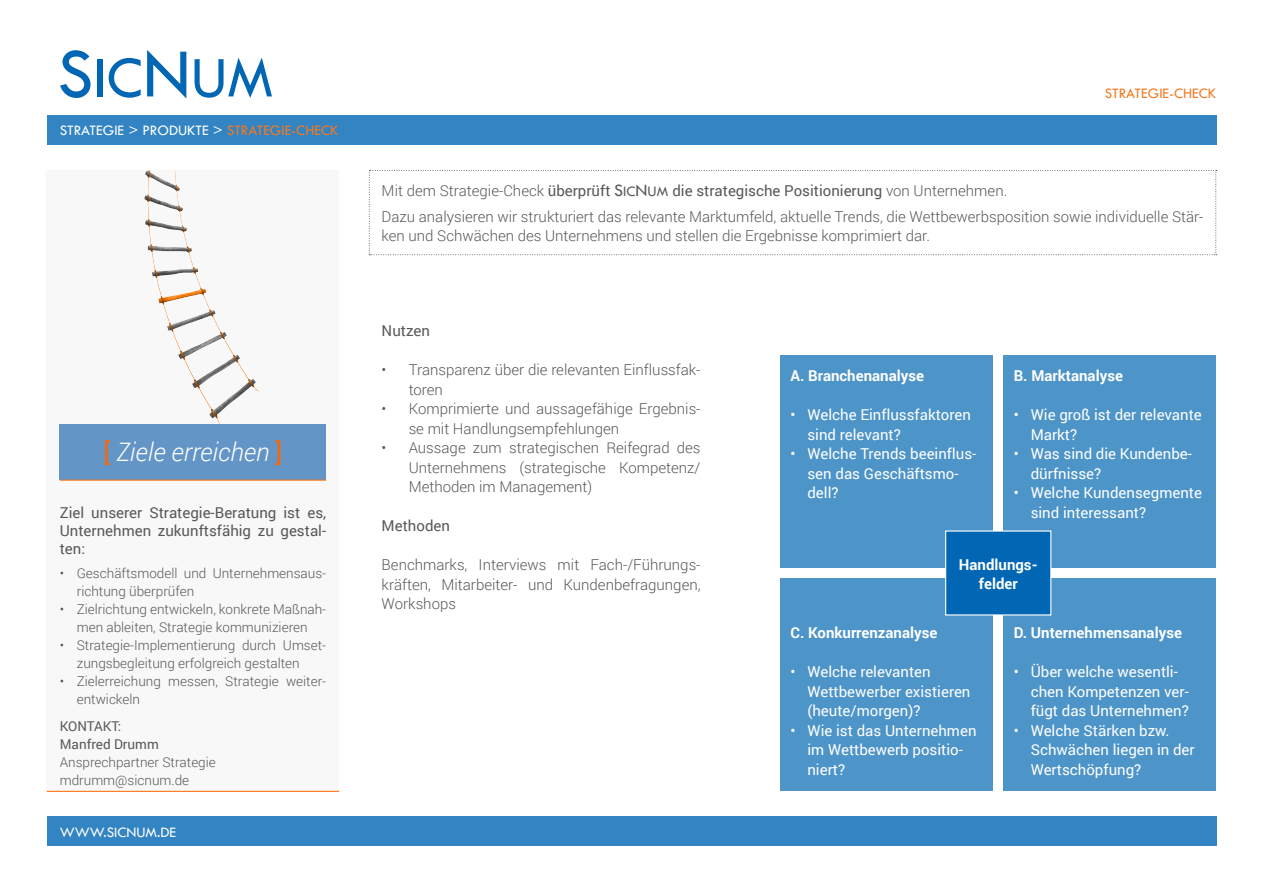
<style>
.page{position:relative;width:1263px;height:893px;background:#fff}
.page>*{position:absolute;margin:0;border:0;box-sizing:border-box;transform-origin:0 0}
.t1{font:60px "Tw Cen";color:#0166b3}
.t2{font:italic 300 25.5px "Roboto";color:#fff}
.t3{font:300 15px/19.5px "Roboto";color:#57585a}
.t4{font:15px/19.5px "Roboto";color:#fff}
.t5{font:15px/18px "Roboto";color:#57585a;text-align:justify}
.t6{font:700 15px "Roboto";color:#fff}
.t7{font:15px "Tw Cen";color:#fff}
.t8{font:15px "Tw Cen";color:#f47921}
.t9{font:300 13.5px/18px "Roboto";color:#57585a}
.t10{font:13.5px/18px "Roboto";color:#57585a}
.s1{font-size:72px}
.s2{color:#f47921}
.s3{font-weight:400;font-style:normal;color:#ff6400}
.s4{font-weight:300}
.s5{font-family:"Tw Cen";font-size:18px}
.s6{font-family:"Tw Cen"}
</style>
<div class="page">
<div style="left:47px;top:170px;width:292px;height:621px;background:#f8f8f8"></div>
<img style="left:144px;top:170px;width:115px;height:254px">
<div style="left:60px;top:424px;width:266px;height:56px;background:#6395c6"></div>
<div style="left:780px;top:355px;width:213px;height:213px;background:#4d94c9"></div>
<div style="left:1003px;top:355px;width:213px;height:213px;background:#4d94c9"></div>
<div style="left:780px;top:578px;width:213px;height:213px;background:#4d94c9"></div>
<div style="left:1003px;top:578px;width:213px;height:213px;background:#4d94c9"></div>
<div style="left:945px;top:530px;width:106px;height:85px;background:#0166b3"></div>
<svg style="left:369px;top:170px;width:848px;height:85px"></svg>
<hr style="left:60px;top:480px;width:266px;height:1px;background:#ff6400">
<div style="left:47px;top:115px;width:1169px;height:30px;background:#3384c2"></div>
<div style="left:47px;top:816px;width:1169px;height:30px;background:#3384c2"></div>
<hr style="left:47px;top:791px;width:292px;height:1px;background:#ff6400">
<h1 class="t1" style="left:57px;top:41px;width:217px"><span class="s1">S</span>IC<span class="s1">N</span>UM</h1>
<p class="t7" style="left:60px;top:121px;width:280px">STRATEGIE &gt; PRODUKTE &gt; <span class="s2">STRATEGIE-CHECK</span></p>
<h2 class="t2" style="left:104px;top:434px;width:180px"><span class="s3">[</span> Ziele erreichen <span class="s3">]</span></h2>
<p class="t5" style="left:60px;top:503px;width:268px">Ziel unserer Strategie-Beratung ist es, Unternehmen zukunftsfähig zu gestal&shy;ten:</p>
<p class="t9" style="left:77px;top:563px;width:251px;text-indent:-17px">• Geschäftsmodell und Unternehmensaus&shy;richtung überprüfen</p>
<p class="t9" style="left:60px;top:599px;width:268px;text-align:center">• Zielrichtung entwickeln, konkrete Maßnah&shy;men ableiten, Strategie kommunizieren</p>
<p class="t9" style="left:77px;top:635px;width:251px;text-indent:-17px">• Strategie-Implementierung durch Umset&shy;zungsbegleitung erfolgreich gestalten</p>
<p class="t9" style="left:77px;top:671px;width:251px;text-indent:-17px">• Zielerreichung messen, Strategie weiter&shy;entwickeln</p>
<p class="t10" style="left:60px;top:716px;width:101px">KONTAKT:<br>Manfred Drumm</p>
<p class="t9" style="left:60px;top:752px;width:158px">Ansprechpartner Strategie mdrumm@sicnum.de</p>
<p class="t7" style="left:60px;top:823px;width:118px">WWW.SICNUM.DE</p>
<p class="t8" style="left:1105px;top:84px;width:113px">STRATEGIE-CHECK</p>
<p class="t5" style="left:382px;top:182px;width:627px"><span class="s4">Mit dem Strategie-Check</span> überprüft <span class="s5">S</span><span class="s6">IC</span><span class="s5">N</span><span class="s6">UM</span> die strategische Positionierung <span class="s4">von Unternehmen.</span></p>
<p class="t3" style="left:382px;top:206px;width:823px">Dazu analysieren wir strukturiert das relevante Marktumfeld, aktuelle Trends, die Wettbewerbsposition sowie individuelle Stär&shy;ken und Schwächen des Unternehmens und stellen die Ergebnisse komprimiert dar.</p>
<p class="t5" style="left:382px;top:321px;width:50px">Nutzen</p>
<p class="t3" style="left:409px;top:360px;width:293px;text-indent:-27px">• Transparenz über die relevanten Einflussfak&shy;toren</p>
<p class="t3" style="left:409px;top:399px;width:293px;text-indent:-27px">• Komprimierte und aussagefähige Ergebnis&shy;se mit Handlungsempfehlungen</p>
<p class="t3" style="left:409px;top:438px;width:293px;text-align:justify;text-indent:-27px">• Aussage zum strategischen Reifegrad des Unternehmens (strategische Kompetenz/ Methoden im Management)</p>
<p class="t5" style="left:382px;top:516px;width:70px">Methoden</p>
<p class="t3" style="left:382px;top:555px;width:320px;text-align:justify">Benchmarks, Interviews mit Fach-/Führungs&shy;kräften, Mitarbeiter- und Kundenbefragungen, Workshops</p>
<p class="t6" style="left:959px;top:554px;width:80px">Handlungs-</p>
<p class="t6" style="left:790px;top:365px;width:135px">A. Branchenanalyse</p>
<p class="t4" style="left:807px;top:405px;width:165px;text-indent:-17px">• Welche Einflussfaktoren sind relevant?</p>
<p class="t4" style="left:807px;top:444px;width:170px;text-indent:-17px">• Welche Trends beeinflus&shy;sen das Geschäftsmo&shy;dell?</p>
<p class="t6" style="left:1014px;top:365px;width:111px">B. Marktanalyse</p>
<p class="t4" style="left:1031px;top:405px;width:173px;text-indent:-17px">• Wie groß ist der relevante<br>Markt?</p>
<p class="t4" style="left:1031px;top:444px;width:163px;text-indent:-17px">• Was sind die Kundenbe&shy;dürfnisse?</p>
<p class="t4" style="left:1031px;top:483px;width:173px;text-indent:-17px">• Welche Kundensegmente sind interessant?</p>
<p class="t6" style="left:979px;top:573px;width:40px">felder</p>
<p class="t6" style="left:790px;top:622px;width:149px">C. Konkurrenzanalyse</p>
<p class="t4" style="left:807px;top:662px;width:164px;text-indent:-17px">• Welche relevanten<br>Wettbewerber existieren (heute/morgen)?</p>
<p class="t4" style="left:807px;top:720px;width:171px;text-indent:-17px">• Wie ist das Unternehmen im Wettbewerb positio&shy;niert?</p>
<p class="t6" style="left:1014px;top:622px;width:170px">D. Unternehmensanalyse</p>
<p class="t4" style="left:1031px;top:662px;width:160px;text-indent:-17px">• Über welche wesentli&shy;chen Kompetenzen ver&shy;fügt das Unternehmen?</p>
<p class="t4" style="left:1031px;top:720px;width:165px;text-indent:-17px">• Welche Stärken bzw.<br>Schwächen liegen in der<br>Wertschöpfung?</p>
</div>
